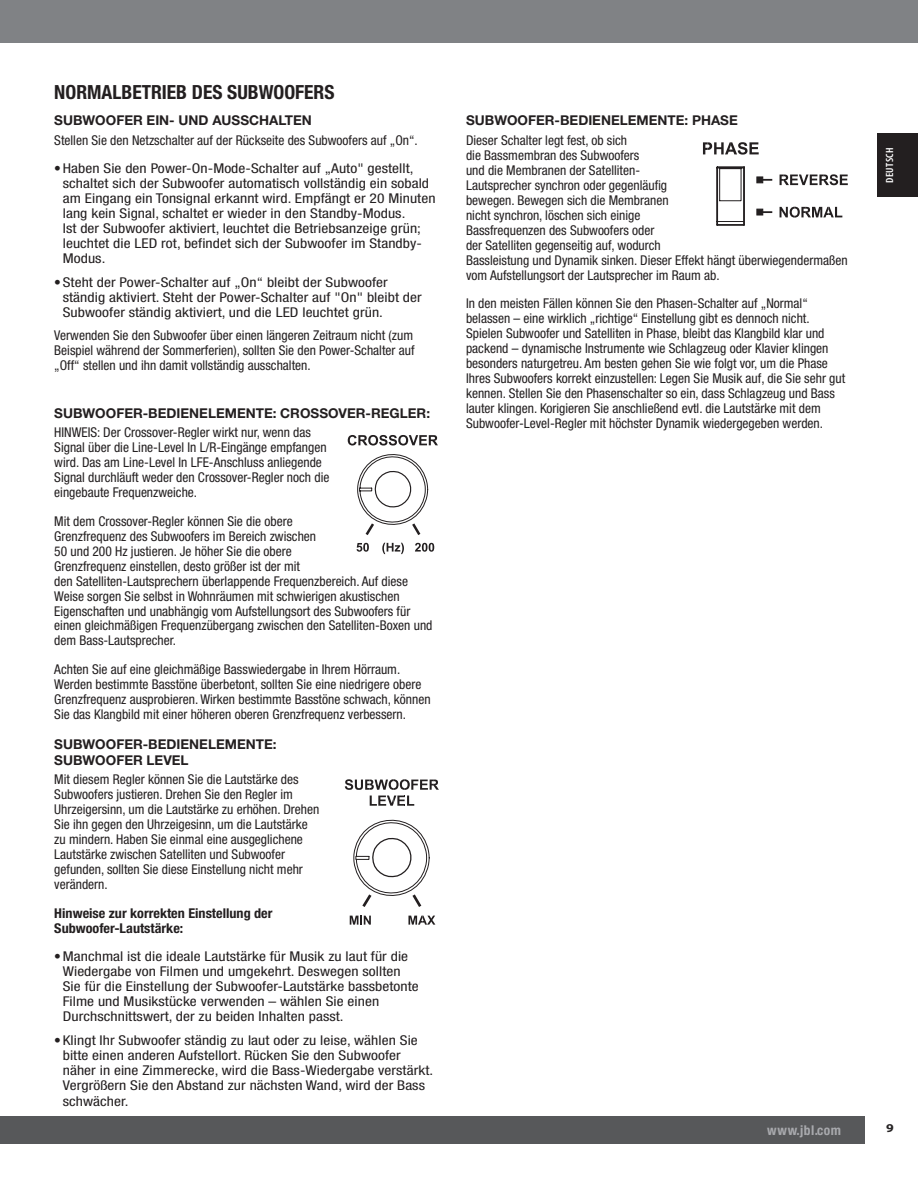
<style>
.page{position:relative;width:918px;height:1188px;background:#fff}
.page>*{position:absolute;margin:0;border:0;box-sizing:border-box;transform-origin:0 0}
.t1{font:700 condensed 19.5px "Helvetica Neue";color:#231f20}
.t2{font:condensed 13.5px/15px "Helvetica Neue";color:#231f20}
.t3{font:700 13.5px/16.2px "Helvetica Neue";color:#231f20}
.t4{font:700 condensed 13.5px/15px "Helvetica Neue";color:#231f20;scale:1.05 1}
.t5{font:700 condensed 13.5px "Helvetica Neue";letter-spacing:.04em;color:#a8a9ad}
.t6{font:700 12px "Myriad Pro";color:#262324;scale:1.15 1}
.t7{font:600 condensed 10.5px "Myriad Pro";letter-spacing:.03em;color:#fff;scale:1.07 1}
</style>
<div class="page">
<div style="left:0;top:1116px;width:864px;height:27px;background:#57585a"></div>
<div style="left:0;top:0;width:918px;height:43px;background:#808285"></div>
<div style="left:877px;top:133px;width:41px;height:64px;background:#231f20"></div>
<svg style="left:345px;top:779px;width:94px;height:11px"></svg>
<svg style="left:408px;top:916px;width:27px;height:9px"></svg>
<svg style="left:350px;top:916px;width:21px;height:9px"></svg>
<svg style="left:353px;top:796px;width:77px;height:111px"></svg>
<svg style="left:348px;top:435px;width:90px;height:119px"></svg>
<svg style="left:716px;top:167px;width:29px;height:59px"></svg>
<hr style="left:743px;top:167px;width:2px;height:58px;background:#231f20">
<hr style="left:717px;top:224px;width:27px;height:2px;background:#231f20">
<hr style="left:717px;top:167px;width:1px;height:58px;background:#231f20">
<hr style="left:717px;top:166px;width:27px;height:2px;background:#231f20">
<svg style="left:703px;top:142px;width:56px;height:13px"></svg>
<svg style="left:780px;top:207px;width:62px;height:11px"></svg>
<svg style="left:780px;top:174px;width:68px;height:11px"></svg>
<svg style="left:757px;top:209px;width:15px;height:6px"></svg>
<svg style="left:757px;top:177px;width:15px;height:6px"></svg>
<h1 class="t1" style="left:54px;top:81px;width:282px">NORMALBETRIEB DES SUBWOOFERS</h1>
<p class="t3" style="left:54px;top:112px;width:259px">SUBWOOFER EIN- UND AUSSCHALTEN</p>
<p class="t2" style="left:54px;top:132px;width:365px">Stellen Sie den Netzschalter auf der Rückseite des Subwoofers auf „On“.</p>
<p class="t2" style="left:63px;top:161px;width:374px;text-indent:-9px">•Haben Sie den Power-On-Mode-Schalter auf „Auto" gestellt, schaltet sich der Subwoofer automatisch vollständig ein sobald am Eingang ein Tonsignal erkannt wird. Empfängt er 20 Minuten lang kein Signal, schaltet er wieder in den Standby-Modus.<br>Ist der Subwoofer aktiviert, leuchtet die Betriebsanzeige grün; leuchtet die LED rot, befindet sich der Subwoofer im Standby-Modus.</p>
<p class="t2" style="left:63px;top:274px;width:360px;text-indent:-9px">• Steht der Power-Schalter auf „On“ bleibt der Subwoofer ständig aktiviert. Steht der Power-Schalter auf "On" bleibt der<br>Subwoofer ständig aktiviert, und die LED leuchtet grün.</p>
<p class="t2" style="left:54px;top:328px;width:362px;text-align:justify">Verwenden Sie den Subwoofer über einen längeren Zeitraum nicht (zum Beispiel während der Sommerferien), sollten Sie den Power-Schalter auf „Off“ stellen und ihn damit vollständig ausschalten.</p>
<p class="t3" style="left:54px;top:404px;width:377px">SUBWOOFER-BEDIENELEMENTE: CROSSOVER-REGLER:</p>
<p class="t2" style="left:54px;top:425px;width:277px">HINWEIS: Der Crossover-Regler wirkt nur, wenn das Signal über die Line-Level In L/R-Eingänge empfangen wird. Das am Line-Level In LFE-Anschluss anliegende Signal durchläuft weder den Crossover-Regler noch die eingebaute Frequenzweiche.</p>
<p class="t2" style="left:54px;top:513px;width:380px">Mit dem Crossover-Regler können Sie die obere<br>Grenzfrequenz des Subwoofers im Bereich zwischen<br>50 und 200 Hz justieren. Je höher Sie die obere<br>Grenzfrequenz einstellen, desto größer ist der mit<br>den Satelliten-Lautsprechern überlappende Frequenzbereich. Auf diese Weise sorgen Sie selbst in Wohnräumen mit schwierigen akustischen Eigenschaften und unabhängig vom Aufstellungsort des Subwoofers für einen gleichmäßigen Frequenzübergang zwischen den Satelliten-Boxen und dem Bass-Lautsprecher.</p>
<p class="t2" style="left:54px;top:662px;width:378px">Achten Sie auf eine gleichmäßige Basswiedergabe in Ihrem Hörraum.<br>Werden bestimmte Basstöne überbetont, sollten Sie eine niedrigere obere Grenzfrequenz ausprobieren. Wirken bestimmte Basstöne schwach, können Sie das Klangbild mit einer höheren oberen Grenzfrequenz verbessern.</p>
<p class="t3" style="left:54px;top:735px;width:224px">SUBWOOFER-BEDIENELEMENTE:<br>SUBWOOFER LEVEL</p>
<p class="t2" style="left:54px;top:772px;width:267px">Mit diesem Regler können Sie die Lautstärke des Subwoofers justieren. Drehen Sie den Regler im Uhrzeigersinn, um die Lautstärke zu erhöhen. Drehen Sie ihn gegen den Uhrzeigesinn, um die Lautstärke zu mindern. Haben Sie einmal eine ausgeglichene Lautstärke zwischen Satelliten und Subwoofer gefunden, sollten Sie diese Einstellung nicht mehr verändern.</p>
<p class="t4" style="left:54px;top:905px;width:209px">Hinweise zur korrekten Einstellung der<br>Subwoofer-Lautstärke:</p>
<p class="t2" style="left:63px;top:949px;width:357px;text-indent:-9px">•Manchmal ist die ideale Lautstärke für Musik zu laut für die Wiedergabe von Filmen und umgekehrt. Deswegen sollten Sie für die Einstellung der Subwoofer-Lautstärke bassbetonte Filme und Musikstücke verwenden – wählen Sie einen Durchschnittswert, der zu beiden Inhalten passt.</p>
<p class="t2" style="left:63px;top:1032px;width:372px;text-indent:-9px">• Klingt Ihr Subwoofer ständig zu laut oder zu leise, wählen Sie bitte einen anderen Aufstellort. Rücken Sie den Subwoofer näher in eine Zimmerecke, wird die Bass-Wiedergabe verstärkt.<br>Vergrößern Sie den Abstand zur nächsten Wand, wird der Bass schwächer.</p>
<p class="t3" style="left:466px;top:112px;width:273px">SUBWOOFER-BEDIENELEMENTE: PHASE</p>
<p class="t2" style="left:466px;top:132px;width:383px">Dieser Schalter legt fest, ob sich<br>die Bassmembran des Subwoofers<br>und die Membranen der Satelliten-<br>Lautsprecher synchron oder gegenläufig<br>bewegen. Bewegen sich die Membranen<br>nicht synchron, löschen sich einige<br>Bassfrequenzen des Subwoofers oder<br>der Satelliten gegenseitig auf, wodurch<br>Bassleistung und Dynamik sinken. Dieser Effekt hängt überwiegendermaßen vom Aufstellungsort der Lautsprecher im Raum ab.</p>
<p class="t2" style="left:466px;top:296px;width:381px">In den meisten Fällen können Sie den Phasen-Schalter auf „Normal“ belassen – eine wirklich „richtige“ Einstellung gibt es dennoch nicht.<br>Spielen Subwoofer und Satelliten in Phase, bleibt das Klangbild klar und packend – dynamische Instrumente wie Schlagzeug oder Klavier klingen besonders naturgetreu. Am besten gehen Sie wie folgt vor, um die Phase Ihres Subwoofers korrekt einzustellen: Legen Sie Musik auf, die Sie sehr gut kennen. Stellen Sie den Phasenschalter so ein, dass Schlagzeug und Bass lauter klingen. Korigieren Sie anschließend evtl. die Lautstärke mit dem Subwoofer-Level-Regler mit höchster Dynamik wiedergegeben werden.</p>
<p class="t7" style="left:884px;top:183px;width:35px;rotate:-90deg">DEUTSCH</p>
<p class="t5" style="left:767px;top:1122px;width:76px">www.jbl.com</p>
<p class="t6" style="left:886px;top:1120px;width:8px">9</p>
</div>
